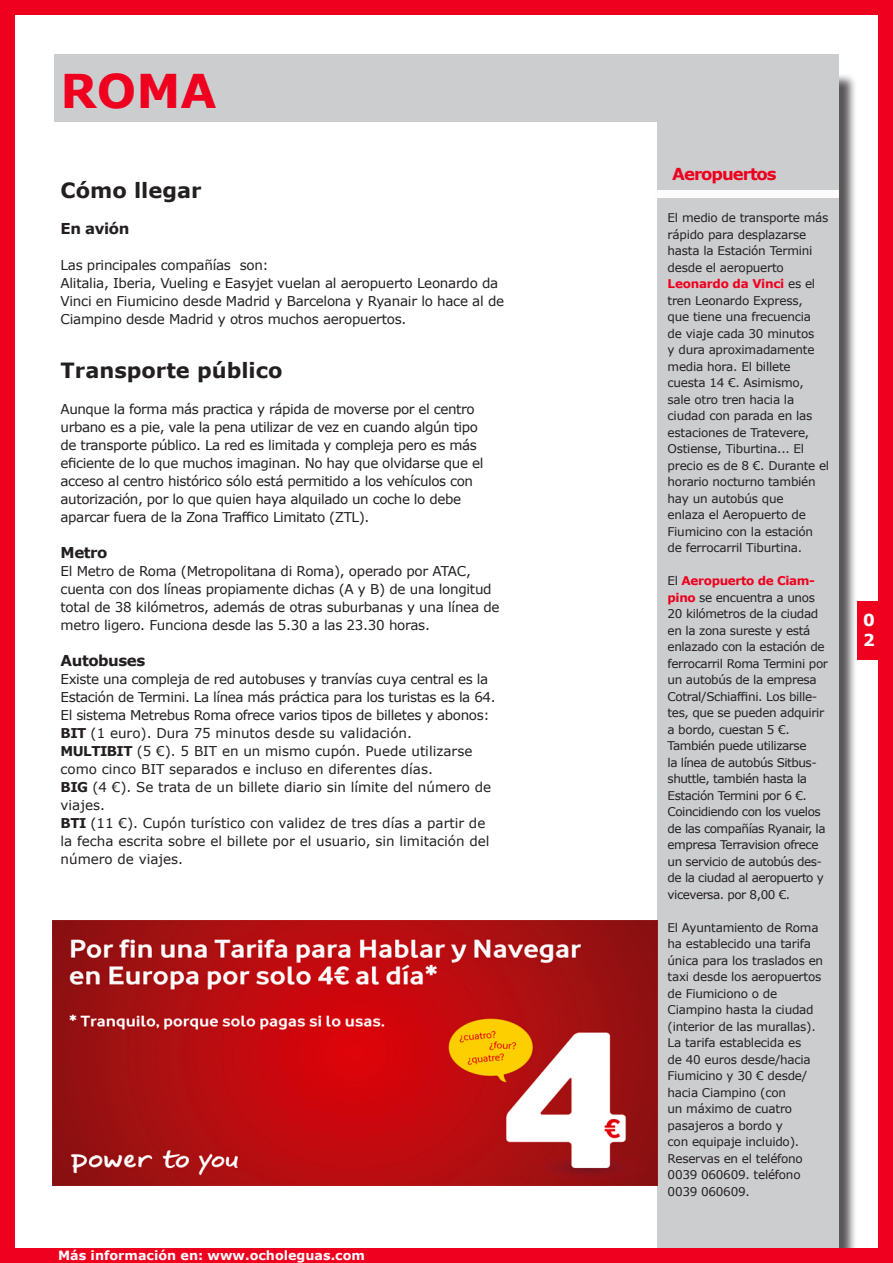
<style>
.page{position:relative;width:893px;height:1263px;background:#fff}
.page>*{position:absolute;margin:0;border:0;box-sizing:border-box;transform-origin:0 0}
.tit_31pt{font:700 46.5px "Verdana";color:#ef001f}
.t1{font:700 21px "Verdana";color:#231f20}
.tex_gen_lateral{font:700 16.5px "Verdana";letter-spacing:-.06em;color:#ef001f}
.t2{font:700 16.5px "Verdana";color:#fff}
.tit_10pt{font:700 15px "Verdana";letter-spacing:-.03em;color:#231f20}
.tex_gen{font:13.5px/18px "Verdana";letter-spacing:-.02em;color:#231f20}
.tex_gen-2{font:13.5px/18px "Verdana";color:#231f20}
.t3{font:700 12.75px "Verdana";color:#fff}
.tex_gen_lateral-2{font:12px/16.5px "Verdana";letter-spacing:-.02em;color:#231f20}
.tex_gen_lateral-3{font:12px/16.5px "Verdana";letter-spacing:-.04em;color:#231f20}
.s1{font-weight:700}
.s2{font-weight:700;color:#ef001f}
</style>
<div class="page">
<div style="left:54px;top:54px;width:785px;height:68px;background:#cccdcf"></div>
<div style="left:660px;top:73px;width:198px;height:1190px;background:#231f20;opacity:.75"></div>
<div style="left:658px;top:71px;width:181px;height:1192px;background:#cccdcf"></div>
<div style="left:656px;top:191px;width:183px;height:7px;background:#fcfcfc"></div>
<div style="left:0;top:1248px;width:893px;height:15px;background:#ef001f"></div>
<div style="left:0;top:0;width:893px;height:14px;background:#ef001f"></div>
<div style="left:0;top:0;width:14px;height:1263px;background:#ef001f"></div>
<div style="left:878px;top:0;width:15px;height:1263px;background:#ef001f"></div>
<div style="left:857px;top:601px;width:23px;height:59px;background:#ef001f"></div>
<img style="left:53px;top:921px;width:604px;height:264px">
<p class="tit_31pt" style="left:61px;top:61px;width:158px">ROMA</p>
<p class="t1" style="left:61px;top:177px;width:142px">Cómo llegar</p>
<p class="tit_10pt" style="left:61px;top:219px;width:70px">En avión</p>
<p class="tex_gen" style="left:61px;top:256px;width:210px">Las principales compañías son:</p>
<p class="tex_gen" style="left:61px;top:274px;width:445px">Alitalia, Iberia, Vueling e Easyjet vuelan al aeropuerto Leonardo da<br>Vinci en Fiumicino desde Madrid y Barcelona y Ryanair lo hace al de<br>Ciampino desde Madrid y otros muchos aeropuertos.</p>
<p class="t1" style="left:61px;top:357px;width:223px">Transporte público</p>
<p class="tex_gen" style="left:61px;top:400px;width:424px">Aunque la forma más practica y rápida de moverse por el centro urbano es a pie, vale la pena utilizar de vez en cuando algún tipo de transporte público. La red es limitada y compleja pero es más eficiente de lo que muchos imaginan. No hay que olvidarse que el acceso al centro histórico sólo está permitido a los vehículos con autorización, por lo que quien haya alquilado un coche lo debe aparcar fuera de la Zona Traffico Limitato (ZTL).</p>
<p class="tit_10pt" style="left:61px;top:543px;width:48px">Metro</p>
<p class="tex_gen" style="left:61px;top:562px;width:440px">El Metro de Roma (Metropolitana di Roma), operado por ATAC, cuenta con dos líneas propiamente dichas (A y B) de una longitud total de 38 kilómetros, además de otras suburbanas y una línea de metro ligero. Funciona desde las 5.30 a las 23.30 horas.</p>
<p class="tit_10pt" style="left:61px;top:651px;width:86px">Autobuses</p>
<p class="tex_gen" style="left:61px;top:670px;width:436px">Existe una compleja de red autobuses y tranvías cuya central es la<br>Estación de Termini. La línea más práctica para los turistas es la 64.</p>
<p class="tex_gen" style="left:61px;top:706px;width:430px">El sistema Metrebus Roma ofrece varios tipos de billetes y abonos:</p>
<p class="tex_gen-2" style="left:61px;top:724px;width:353px"><span class="s1">BIT</span> (1 euro). Dura 75 minutos desde su validación.</p>
<p class="tex_gen-2" style="left:61px;top:742px;width:413px"><span class="s1">MULTIBIT</span> (5 €). 5 BIT en un mismo cupón. Puede utilizarse como cinco BIT separados e incluso en diferentes días.</p>
<p class="tex_gen-2" style="left:61px;top:778px;width:432px"><span class="s1">BIG</span> (4 €). Se trata de un billete diario sin límite del número de viajes.</p>
<p class="tex_gen-2" style="left:61px;top:814px;width:430px"><span class="s1">BTI</span> (11 €). Cupón turístico con validez de tres días a partir de la fecha escrita sobre el billete por el usuario, sin limitación del número de viajes.</p>
<p class="t3" style="left:58px;top:1247px;width:308px">Más información en: www.ocholeguas.com</p>
<p class="tex_gen_lateral" style="left:672px;top:163px;width:106px">Aeropuertos</p>
<p class="tex_gen_lateral-2" style="left:668px;top:210px;width:163px">El medio de transporte más rápido para desplazarse hasta la Estación Termini desde el aeropuerto<br><span class="s2">Leonardo da Vinci</span> es el tren Leonardo Express,<br>que tiene una frecuencia<br>de viaje cada 30 minutos<br>y dura aproximadamente media hora. El billete cuesta 14 €. Asimismo, sale otro tren hacia la ciudad con parada en las estaciones de Tratevere,<br>Ostiense, Tiburtina... El precio es de 8 €. Durante el horario nocturno también hay un autobús que<br>enlaza el Aeropuerto de<br>Fiumicino con la estación de ferrocarril Tiburtina.</p>
<p class="tex_gen_lateral-2" style="left:668px;top:573px;width:162px">El <span class="s2">Aeropuerto de Ciam&shy;pino</span> se encuentra a unos<br>20 kilómetros de la ciudad en la zona sureste y está enlazado con la estación de ferrocarril Roma Termini por un autobús de la empresa<br>Cotral/Schiaffini. Los bille&shy;tes, que se pueden adquirir a bordo, cuestan 5 €.</p>
<p class="tex_gen_lateral-3" style="left:668px;top:738px;width:151px">También puede utilizarse la línea de autobús Sitbus&shy;shuttle, también hasta la<br>Estación Termini por 6 €.</p>
<p class="tex_gen_lateral-3" style="left:668px;top:804px;width:160px">Coincidiendo con los vuelos de las compañías Ryanair, la empresa Terravision ofrece un servicio de autobús des&shy;de la ciudad al aeropuerto y viceversa. por 8,00 €.</p>
<p class="tex_gen_lateral-2" style="left:668px;top:919px;width:157px">El Ayuntamiento de Roma ha establecido una tarifa única para los traslados en taxi desde los aeropuertos de Fiumiciono o de<br>Ciampino hasta la ciudad (interior de las murallas).<br>La tarifa establecida es<br>de 40 euros desde/hacia<br>Fiumicino y 30 € desde/ hacia Ciampino (con<br>un máximo de cuatro pasajeros a bordo y<br>con equipaje incluido).<br>Reservas en el teléfono<br>0039 060609. teléfono<br>0039 060609.</p>
<p class="t2" style="left:863px;top:609px;width:13px">0</p>
<p class="t2" style="left:863px;top:629px;width:13px">2</p>
</div>
